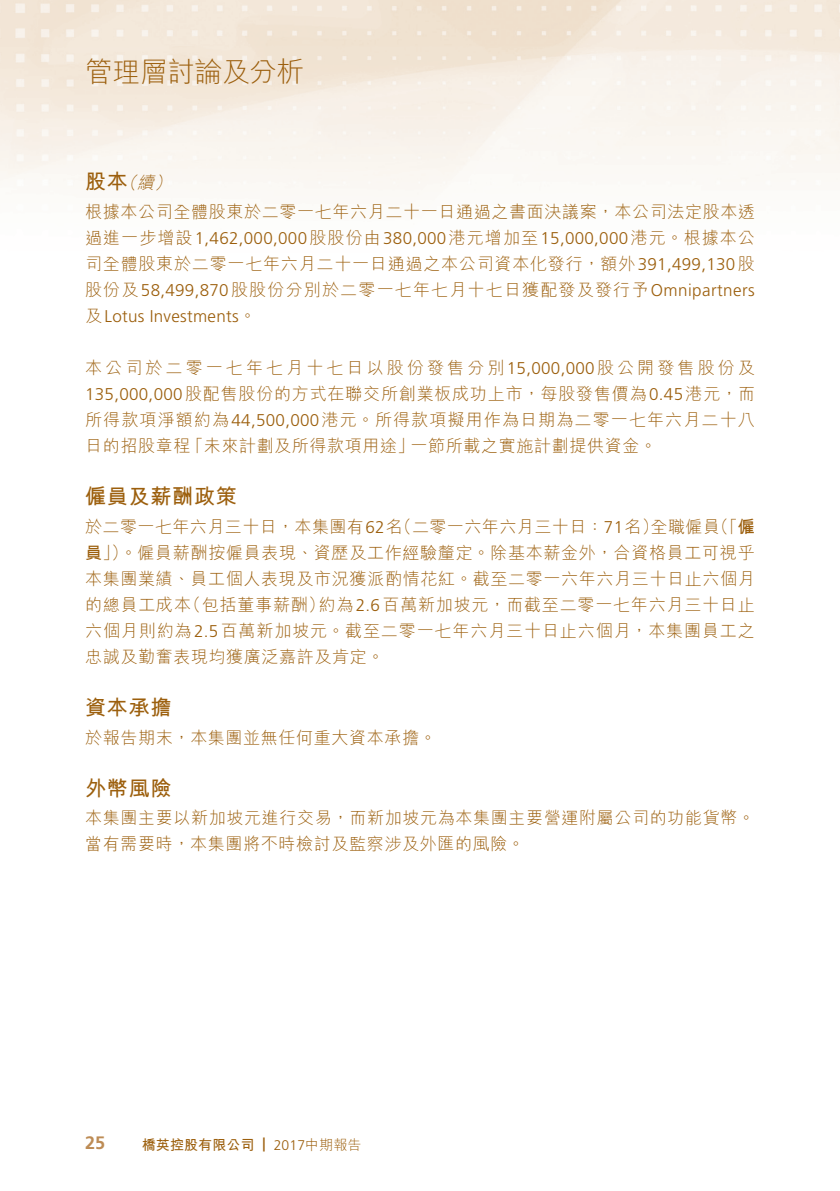
<style>
.page{position:relative;width:840px;height:1191px;background:#fff}
.page>*{position:absolute;margin:0;border:0;box-sizing:border-box;transform-origin:0 0}
.t1{font:300 28px "M Hei HK";letter-spacing:-.025em;color:#9c5f0d}
._01_H1{font:700 21px "M Hei HK";letter-spacing:.035em;color:#9c5f0d}
.t2{font:700 18px "Frutiger LT Std";color:#bd8c55}
._00_txt{font:300 17px/26px "M Hei HK";letter-spacing:.04em;color:#9c5f0d}
._00_txt-2{font:300 17px "M Hei HK";letter-spacing:.065em;color:#9c5f0d}
._00_txt-3{font:300 17px "M Hei HK";letter-spacing:.18em;color:#9c5f0d}
._01_H1-2{font:italic 300 17px "M Hei HK";color:#9c5f0d}
.t3{font:300 14px "Frutiger LT Std";color:#9c5f0d}
.t4{font:700 14px "M Hei HK";letter-spacing:.005em;color:#9c5f0d}
.t5{font:700 14px "Frutiger LT Std";color:#9c5f0d}
.s1{font-family:"Frutiger LT Std"}
.s2{font-weight:700}
.s3{font-family:"M Hei HK"}
</style>
<div class="page">
<img style="left:0;top:0;width:839px;height:195px">
<h1 class="t1" style="left:85px;top:57px;width:221px">管理層討論及分析</h1>
<p class="_01_H1" style="left:85px;top:166px;width:44px">股本</p>
<p class="_00_txt" style="left:85px;top:198px;width:671px;text-align:justify">根據本公司全體股東於二零一七年六月二十一日通過之書面決議案，本公司法定股本透過進一步增設<span class="s1">1,462,000,000</span>股股份由<span class="s1">380,000</span>港元增加至<span class="s1">15,000,000</span>港元。根據本公司全體股東於二零一七年六月二十一日通過之本公司資本化發行，額外<span class="s1">391,499,130</span>股股份及<span class="s1">58,499,870</span>股股份分別於二零一七年七月十七日獲配發及發行予<span class="s1">Omnipartners</span>及<span class="s1">Lotus Investments</span>。</p>
<p class="_00_txt-3" style="left:85px;top:359px;width:671px">本公司於二零一七年七月十七日以股份發售分別<span class="s1">15,000,000</span>股公開發售股份及</p>
<p class="_00_txt" style="left:85px;top:380px;width:671px"><span class="s1">135,000,000</span>股配售股份的方式在聯交所創業板成功上市，每股發售價為<span class="s1">0.45</span>港元，而</p>
<p class="_00_txt-2" style="left:85px;top:411px;width:671px">所得款項淨額約為<span class="s1">44,500,000</span>港元。所得款項擬用作為日期為二零一七年六月二十八</p>
<p class="_00_txt" style="left:410px;top:432px;width:247px">一節所載之實施計劃提供資金。</p>
<p class="_01_H1-2" style="left:137px;top:174px;width:22px">續</p>
<p class="_01_H1-2" style="left:120px;top:174px;width:22px">（</p>
<p class="_01_H1-2" style="left:154px;top:174px;width:22px">(</p>
<p class="_00_txt" style="left:186px;top:432px;width:229px">「未來計劃及所得款項用途」</p>
<p class="_00_txt" style="left:85px;top:432px;width:107px">日的招股章程</p>
<p class="_01_H1" style="left:85px;top:481px;width:153px">僱員及薪酬政策</p>
<p class="_00_txt" style="left:85px;top:513px;width:575px">於二零一七年六月三十日，本集團有<span class="s1">62</span> （名二零一六年六月三十日：<span class="s1">71</span>名）</p>
<p class="_00_txt" style="left:85px;top:539px;width:670px"><span class="s2">員</span>」）。僱員薪酬按僱員表現、資歷及工作經驗釐定。除基本薪金外，合資格員工可視乎</p>
<p class="_00_txt" style="left:85px;top:565px;width:671px">本集團業績、員工個人表現及市況獲派酌情花紅。截至二零一六年六月三十日止六個月</p>
<p class="_00_txt" style="left:318px;top:591px;width:437px">約為<span class="s1">2.6</span>百萬新加坡元，而截至二零一七年六月三十日止</p>
<p class="_00_txt" style="left:711px;top:513px;width:44px">（「<span class="s2">僱</span></p>
<p class="_00_txt" style="left:650px;top:513px;width:71px">全職僱員</p>
<p class="_00_txt" style="left:184px;top:591px;width:142px">（包括董事薪酬）</p>
<p class="_00_txt" style="left:85px;top:591px;width:670px">的總員工成本<br>六個月則約為<span class="s1">2.5</span>百萬新加坡元。截至二零一七年六月三十日止六個月，本集團員工之忠誠及勤奮表現均獲廣泛嘉許及肯定。</p>
<p class="_01_H1" style="left:85px;top:692px;width:88px">資本承擔</p>
<p class="_00_txt" style="left:85px;top:724px;width:352px">於報告期末，本集團並無任何重大資本承擔。</p>
<p class="_01_H1" style="left:85px;top:772px;width:88px">外幣風險</p>
<p class="_00_txt" style="left:85px;top:805px;width:670px">本集團主要以新加坡元進行交易，而新加坡元為本集團主要營運附屬公司的功能貨幣。當有需要時，本集團將不時檢討及監察涉及外匯的風險。</p>
<p class="t2" style="left:85px;top:1132px;width:22px">25</p>
<p class="t4" style="left:142px;top:1134px;width:114px">橋英控股有限公司</p>
<p class="t5" style="left:262px;top:1134px;width:5px">|</p>
<p class="t3" style="left:273px;top:1136px;width:89px">2017<span class="s3">中期報告</span></p>
</div>
